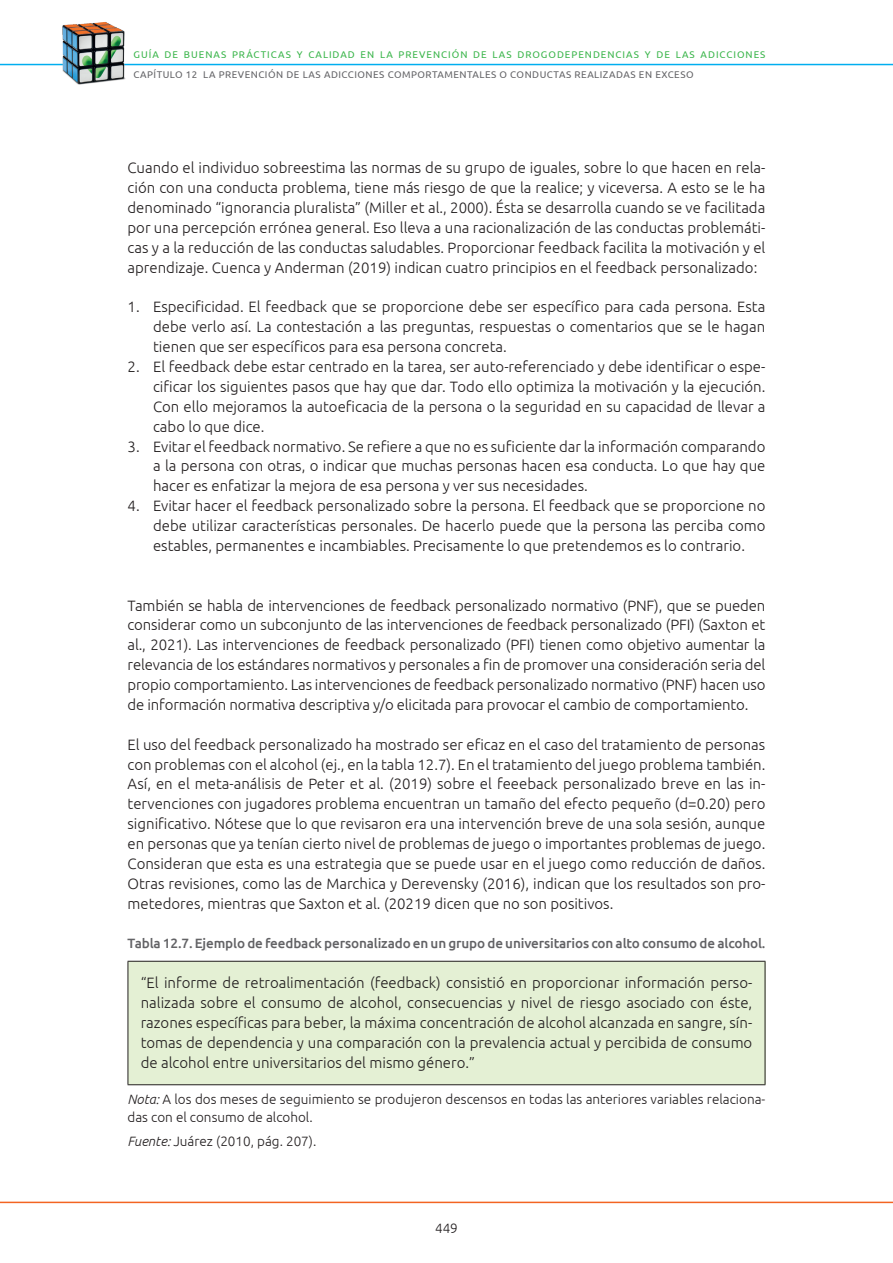
<style>
.page{position:relative;width:893px;height:1263px;background:#fff}
.page>*{position:absolute;margin:0;border:0;box-sizing:border-box;transform-origin:0 0}
.t1{font:300 15px/19.8px "Ubuntu";color:#231f20;text-align:justify}
.Fuente{font:300 13.5px/18px "Ubuntu";color:#231f20}
.Tabla{font:500 13.5px "Ubuntu";letter-spacing:-.01em;color:#636366}
.t2{font:9.75px "Ubuntu";letter-spacing:.1em;color:#3ab54a}
.t3{font:9.75px "Ubuntu";letter-spacing:.05em;color:#636366}
.s1{font-style:italic}
</style>
<div class="page">
<hr style="left:0;top:64px;width:893px;height:1px;background:#00aeef">
<hr style="left:0;top:1201px;width:893px;height:2px;background:#f36421">
<img style="left:56px;top:22px;width:75px;height:63px">
<div style="left:128px;top:961px;width:637px;height:124px;background:#e4f0d4"></div>
<hr style="left:128px;top:961px;width:637px;height:1px;background:#231f20">
<hr style="left:128px;top:962px;width:1px;height:122px;background:#231f20">
<hr style="left:765px;top:962px;width:1px;height:122px;background:#231f20">
<hr style="left:128px;top:1084px;width:637px;height:1px;background:#231f20">
<p class="t2" style="left:134px;top:49px;width:633px">GUÍA DE BUENAS PRÁCTICAS Y CALIDAD EN LA PREVENCIÓN DE LAS DROGODEPENDENCIAS Y DE LAS ADICCIONES</p>
<p class="t3" style="left:134px;top:68px;width:93px">CAPÍTULO 12 LA PRE</p>
<p class="t3" style="left:238px;top:68px;width:72px">VENCIÓN DE LAS</p>
<p class="t3" style="left:324px;top:68px;width:7px">ADICCIO</p>
<p class="t3" style="left:366px;top:68px;width:53px">NES COMPORTA</p>
<p class="t3" style="left:444px;top:68px;width:30px">MENTALES</p>
<p class="t3" style="left:499px;top:68px;width:41px">OCONDUCTAS</p>
<p class="t3" style="left:574px;top:68px;width:7px">REALI</p>
<p class="t3" style="left:603px;top:68px;width:14px">ZADAS</p>
<p class="t3" style="left:639px;top:68px;width:37px">EN EXCESO</p>
<p class="t1" style="left:128px;top:158px;width:639px">Cuando el individuo sobreestima las normas de su grupo de iguales, sobre lo que hacen en rela&shy;ción con una conducta problema, tiene más riesgo de que la realice; y viceversa. A esto se le ha denominado “ignorancia pluralista” (Miller et al., 2000). Ésta se desarrolla cuando se ve facilitada por una percepción errónea general. Eso lleva a una racionalización de las conductas problemáti&shy;cas y a la reducción de las conductas saludables. Proporcionar feedback facilita la motivación y el aprendizaje. Cuenca y Anderman (2019) indican cuatro principios en el feedback personalizado:</p>
<p class="t1" style="left:153px;top:297px;width:614px;text-indent:-26px">1. Especificidad. El feedback que se proporcione debe ser específico para cada persona. Esta debe verlo así. La contestación a las preguntas, respuestas o comentarios que se le hagan tienen que ser específicos para esa persona concreta.</p>
<p class="t1" style="left:153px;top:356px;width:614px;text-indent:-26px">2. El feedback debe estar centrado en la tarea, ser auto-referenciado y debe identificar o espe&shy;cificar los siguientes pasos que hay que dar. Todo ello optimiza la motivación y la ejecución.<br>Con ello mejoramos la autoeficacia de la persona o la seguridad en su capacidad de llevar a cabo lo que dice.</p>
<p class="t1" style="left:153px;top:436px;width:614px;text-indent:-26px">3. Evitar el feedback normativo. Se refiere a que no es suficiente dar la información comparando a la persona con otras, o indicar que muchas personas hacen esa conducta. Lo que hay que hacer es enfatizar la mejora de esa persona y ver sus necesidades.</p>
<p class="t1" style="left:153px;top:496px;width:614px;text-indent:-26px">4. Evitar hacer el feedback personalizado sobre la persona. El feedback que se proporcione no debe utilizar características personales. De hacerlo puede que la persona las perciba como estables, permanentes e incambiables. Precisamente lo que pretendemos es lo contrario.</p>
<p class="t1" style="left:128px;top:595px;width:639px">También se habla de intervenciones de feedback personalizado normativo (PNF), que se pueden considerar como un subconjunto de las intervenciones de feedback personalizado (PFI) (Saxton et al., 2021). Las intervenciones de feedback personalizado (PFI) tienen como objetivo aumentar la relevancia de los estándares normativos y personales a fin de promover una consideración seria del propio comportamiento. Las intervenciones de feedback personalizado normativo (PNF) hacen uso de información normativa descriptiva y/o elicitada para provocar el cambio de comportamiento.</p>
<p class="t1" style="left:128px;top:734px;width:639px">El uso del feedback personalizado ha mostrado ser eficaz en el caso del tratamiento de personas con problemas con el alcohol (ej., en la tabla 12.7). En el tratamiento del juego problema también.<br>Así, en el meta-análisis de Peter et al. (2019) sobre el feeeback personalizado breve en las in&shy;tervenciones con jugadores problema encuentran un tamaño del efecto pequeño (d=0.20) pero significativo. Nótese que lo que revisaron era una intervención breve de una sola sesión, aunque en personas que ya tenían cierto nivel de problemas de juego o importantes problemas de juego.<br>Consideran que esta es una estrategia que se puede usar en el juego como reducción de daños.<br>Otras revisiones, como las de Marchica y Derevensky (2016), indican que los resultados son pro&shy;metedores, mientras que Saxton et al. (20219 dicen que no son positivos.</p>
<p class="Tabla" style="left:128px;top:935px;width:639px">Tabla 12.7. Ejemplo de feedback personalizado en un grupo de universitarios con alto consumo de alcohol.</p>
<p class="t1" style="left:141px;top:973px;width:613px">“El informe de retroalimentación (feedback) consistió en proporcionar información perso&shy;nalizada sobre el consumo de alcohol, consecuencias y nivel de riesgo asociado con éste, razones específicas para beber, la máxima concentración de alcohol alcanzada en sangre, sín&shy;tomas de dependencia y una comparación con la prevalencia actual y percibida de consumo de alcohol entre universitarios del mismo género.”</p>
<p class="Fuente" style="left:128px;top:1089px;width:639px"><span class="s1">Nota:</span> A los dos meses de seguimiento se produjeron descensos en todas las anteriores variables relaciona&shy;das con el consumo de alcohol.</p>
<p class="Fuente" style="left:128px;top:1132px;width:190px"><span class="s1">Fuente:</span> Juárez (2010, pág. 207).</p>
<p class="Fuente" style="left:435px;top:1219px;width:24px">449</p>
</div>
